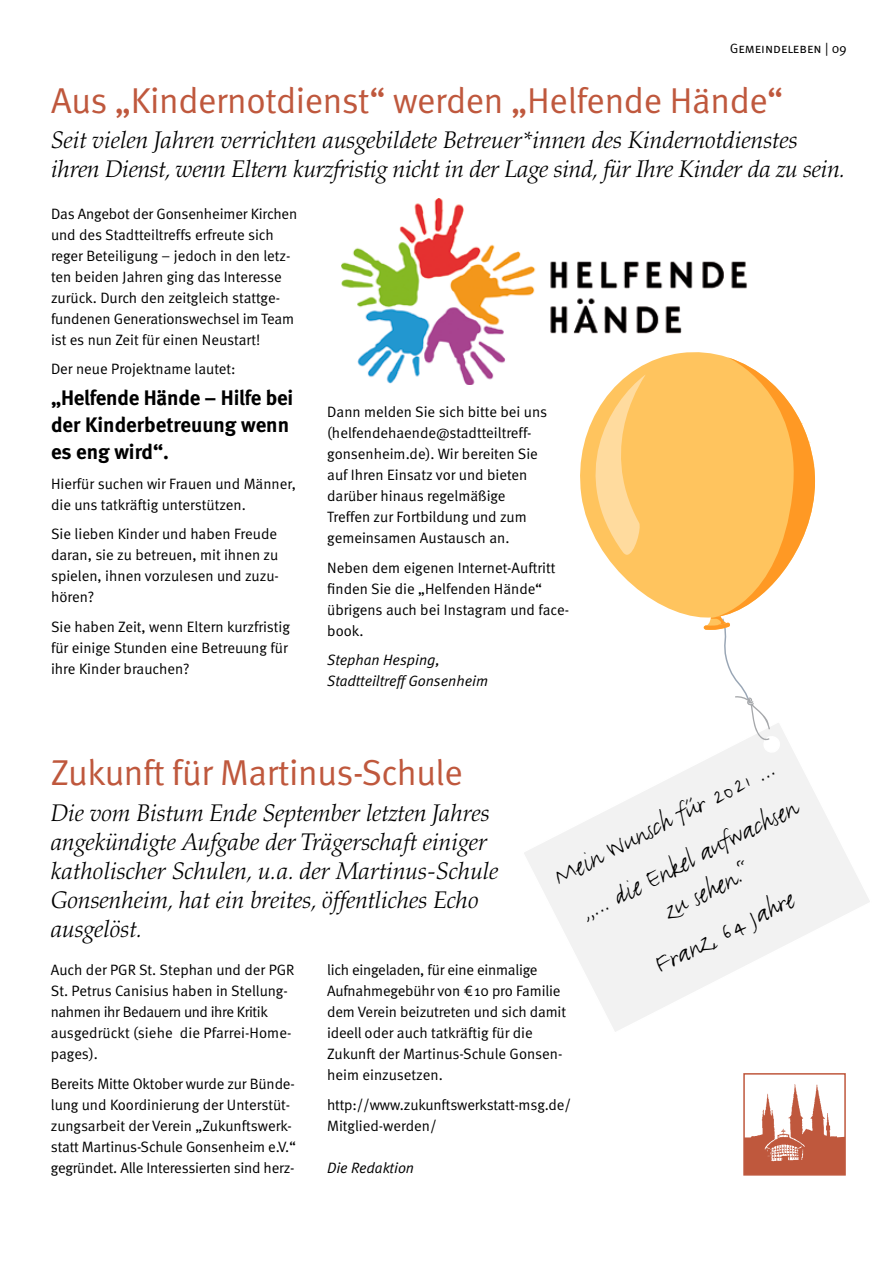
<style>
.page{position:relative;width:893px;height:1263px;background:#fff}
.page>*{position:absolute;margin:0;border:0;box-sizing:border-box;transform-origin:0 0}
.t1{font:36px "Meta Normal";letter-spacing:-.01em;color:#bf583d}
.t2{font:30px/44.5px "FF Justlefthand";color:#000}
.t3{font:italic 300 24px/28.8px "Palatino";color:#000}
.t4{font:700 21px/27px "Meta";letter-spacing:-.005em;color:#000}
.t5{font:15px/21px "Meta Normal";color:#000}
.t6{font:italic 15px/21px "Meta Normal";color:#000}
.t7{font:13.5px "Meta Normal Caps";color:#000}
.s1{font-family:"Meta Normal"}
</style>
<div class="page">
<img style="left:341px;top:198px;width:407px;height:187px">
<svg style="left:524px;top:753px;width:346px;height:279px"></svg>
<svg style="left:580px;top:353px;width:168px;height:265px;fill:#ffc45e"></svg>
<svg style="left:580px;top:375px;width:67px;height:180px"></svg>
<svg style="left:701px;top:357px;width:114px;height:396px"></svg>
<div style="left:743px;top:1073px;width:103px;height:102px;border:2px solid #bf583d"></div>
<img style="left:751px;top:1084px;width:85px;height:53px">
<svg style="left:744px;top:1137px;width:101px;height:38px;background:#c3644b"></svg>
<p class="t7" style="left:730px;top:41px;width:119px">Gemeindeleben | <span class="s1">09</span></p>
<h1 class="t1" style="left:51px;top:80px;width:734px">Aus „Kindernotdienst“ werden „Helfende Hände“</h1>
<h3 class="t3" style="left:51px;top:126px;width:796px">Seit vielen Jahren verrichten ausgebildete Betreuer*innen des Kindernotdienstes ihren Dienst, wenn Eltern kurzfristig nicht in der Lage sind, für Ihre Kinder da zu sein.</h3>
<p class="t5" style="left:51px;top:203px;width:248px">Das Angebot der Gonsenheimer Kirchen und des Stadtteiltreffs erfreute sich reger Beteiligung – jedoch in den letz&shy;ten beiden Jahren ging das Interesse zurück. Durch den zeitgleich stattge&shy;fundenen Generationswechsel im Team ist es nun Zeit für einen Neustart!</p>
<p class="t5" style="left:51px;top:358px;width:186px">Der neue Projektname lautet:</p>
<h3 class="t4" style="left:51px;top:384px;width:244px">„Helfende Hände – Hilfe bei der Kinderbetreuung wenn es eng wird“.</h3>
<p class="t5" style="left:51px;top:473px;width:247px">Hierfür suchen wir Frauen und Männer, die uns tatkräftig unterstützen.</p>
<p class="t5" style="left:51px;top:523px;width:229px">Sie lieben Kinder und haben Freude daran, sie zu betreuen, mit ihnen zu spielen, ihnen vorzulesen und zuzu&shy;hören?</p>
<p class="t5" style="left:51px;top:616px;width:241px">Sie haben Zeit, wenn Eltern kurzfristig für einige Stunden eine Betreuung für ihre Kinder brauchen?</p>
<p class="t5" style="left:327px;top:402px;width:221px">Dann melden Sie sich bitte bei uns (helfendehaende@stadtteiltreff&shy;gonsenheim.de). Wir bereiten Sie auf Ihren Einsatz vor und bieten darüber hinaus regelmäßige<br>Treffen zur Fortbildung und zum gemeinsamen Austausch an.</p>
<p class="t5" style="left:327px;top:557px;width:243px">Neben dem eigenen Internet-Auftritt finden Sie die „Helfenden Hände“ übrigens auch bei Instagram und face&shy;book.</p>
<p class="t6" style="left:327px;top:650px;width:162px">Stephan Hesping,<br>Stadtteiltreff Gonsenheim</p>
<h1 class="t1" style="left:51px;top:752px;width:414px">Zukunft für Martinus-Schule</h1>
<h2 class="t2" style="left:546px;top:859px;width:249px;rotate:-27deg">Mein Wunsch für 2021 ... „... die Enkel aufwachsen</h2>
<h3 class="t3" style="left:51px;top:799px;width:449px">Die vom Bistum Ende September letzten Jahres angekündigte Aufgabe der Trägerschaft einiger katholischer Schulen, u.a. der Martinus-Schule Gonsenheim, hat ein breites, öffentliches Echo ausgelöst.</h3>
<h2 class="t2" style="left:627px;top:908px;width:154px;text-align:center;rotate:-27deg">zu sehen.“<br>Franz, 64 Jahre</h2>
<p class="t5" style="left:51px;top:959px;width:245px">Auch der PGR St. Stephan und der PGR<br>St. Petrus Canisius haben in Stellung&shy;nahmen ihr Bedauern und ihre Kritik ausgedrückt (siehe die Pfarrei-Home&shy;pages).</p>
<p class="t5" style="left:51px;top:1073px;width:247px">Bereits Mitte Oktober wurde zur Bünde&shy;lung und Koordinierung der Unterstüt&shy;zungsarbeit der Verein „Zukunftswerk&shy;statt Martinus-Schule Gonsenheim e.V.“ gegründet. Alle Interessierten sind herz-</p>
<p class="t5" style="left:327px;top:959px;width:240px">lich eingeladen, für eine einmalige Aufnahmegebühr von €10 pro Familie dem Verein beizutreten und sich damit ideell oder auch tatkräftig für die Zukunft der Martinus-Schule Gonsen&shy;heim einzusetzen.</p>
<p class="t5" style="left:327px;top:1094px;width:245px">http://www.zukunftswerkstatt-msg.de/<br>Mitglied-werden/</p>
<p class="t6" style="left:327px;top:1157px;width:89px">Die Redaktion</p>
</div>
